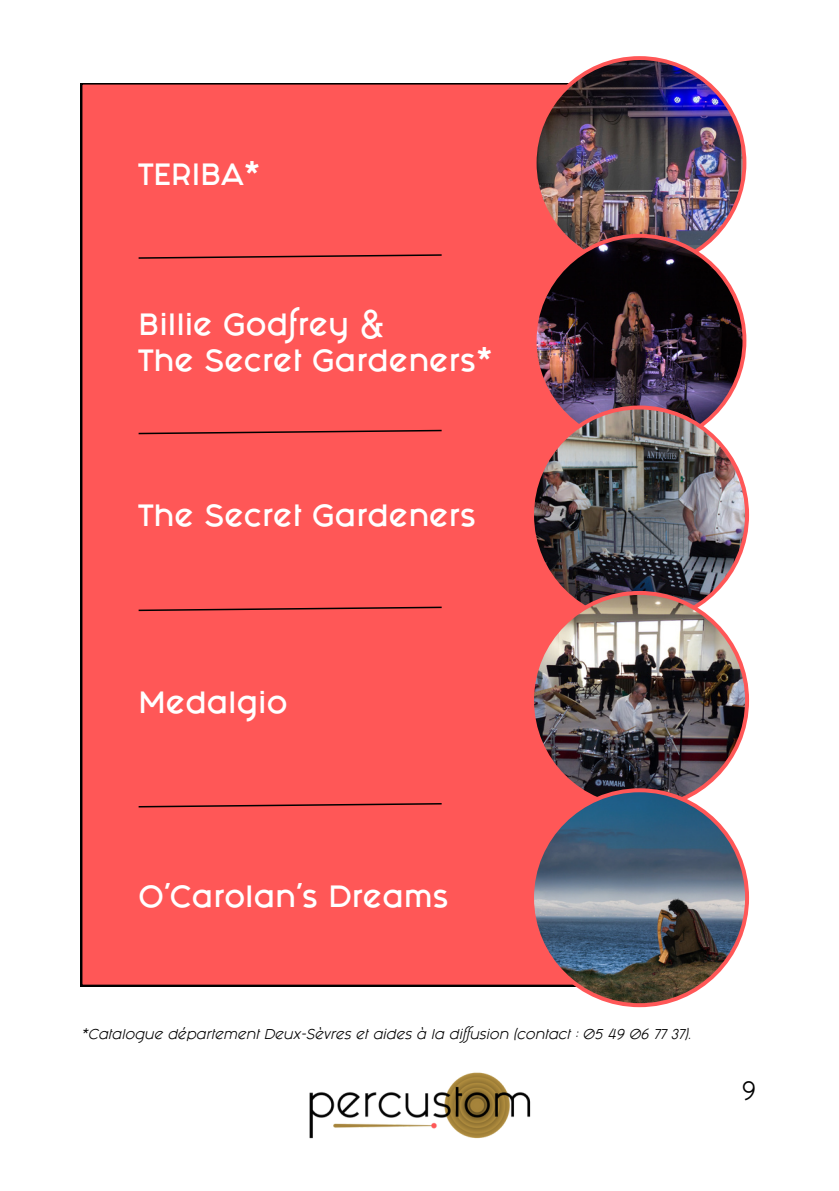
<style>
.page{position:relative;width:839px;height:1191px;background:#fff}
.page>*{position:absolute;margin:0;border:0;box-sizing:border-box;transform-origin:0 0}
.t1{font:26px/36px "Fashion Fetish Bold";color:#fff}
.t2{font:21px "Fashion Fetish";color:#000}
.t3{font:italic 12px "Fashion Fetish";color:#000}
</style>
<div class="page">
<div style="left:81px;top:83px;width:451px;height:903px;background:#ff5757"></div>
<img style="left:309px;top:1072px;width:222px;height:67px">
<img style="left:532px;top:56px;width:214px;height:178px">
<img style="left:532px;top:234px;width:214px;height:172px">
<svg style="left:137px;top:254px;width:306px;height:6px;background:#bf4141"></svg>
<svg style="left:137px;top:429px;width:306px;height:6px;background:#bf4141"></svg>
<svg style="left:137px;top:802px;width:306px;height:6px;background:#bf4141"></svg>
<img style="left:530px;top:406px;width:219px;height:185px">
<img style="left:530px;top:591px;width:219px;height:197px">
<svg style="left:530px;top:788px;width:219px;height:219px;background:#7e7682"></svg>
<svg style="left:137px;top:606px;width:306px;height:6px;background:#bf4141"></svg>
<h2 class="t1" style="left:139px;top:160px;width:123px">TERIBA*</h2>
<h2 class="t1" style="left:139px;top:310px;width:355px">Billie Godfrey &amp;<br>The Secret Gardeners*</h2>
<p class="t1" style="left:139px;top:502px;width:339px">The Secret Gardeners</p>
<h2 class="t1" style="left:139px;top:689px;width:150px">Medalgio</h2>
<h2 class="t1" style="left:139px;top:883px;width:311px">O’Carolan’s Dreams</h2>
<p class="t3" style="left:81px;top:1032px;width:611px">*Catalogue département Deux-Sèvres et aides à la difusion (contact : 05 49 06 77 37).</p>
<p class="t2" style="left:742px;top:1086px;width:16px">9</p>
</div>
